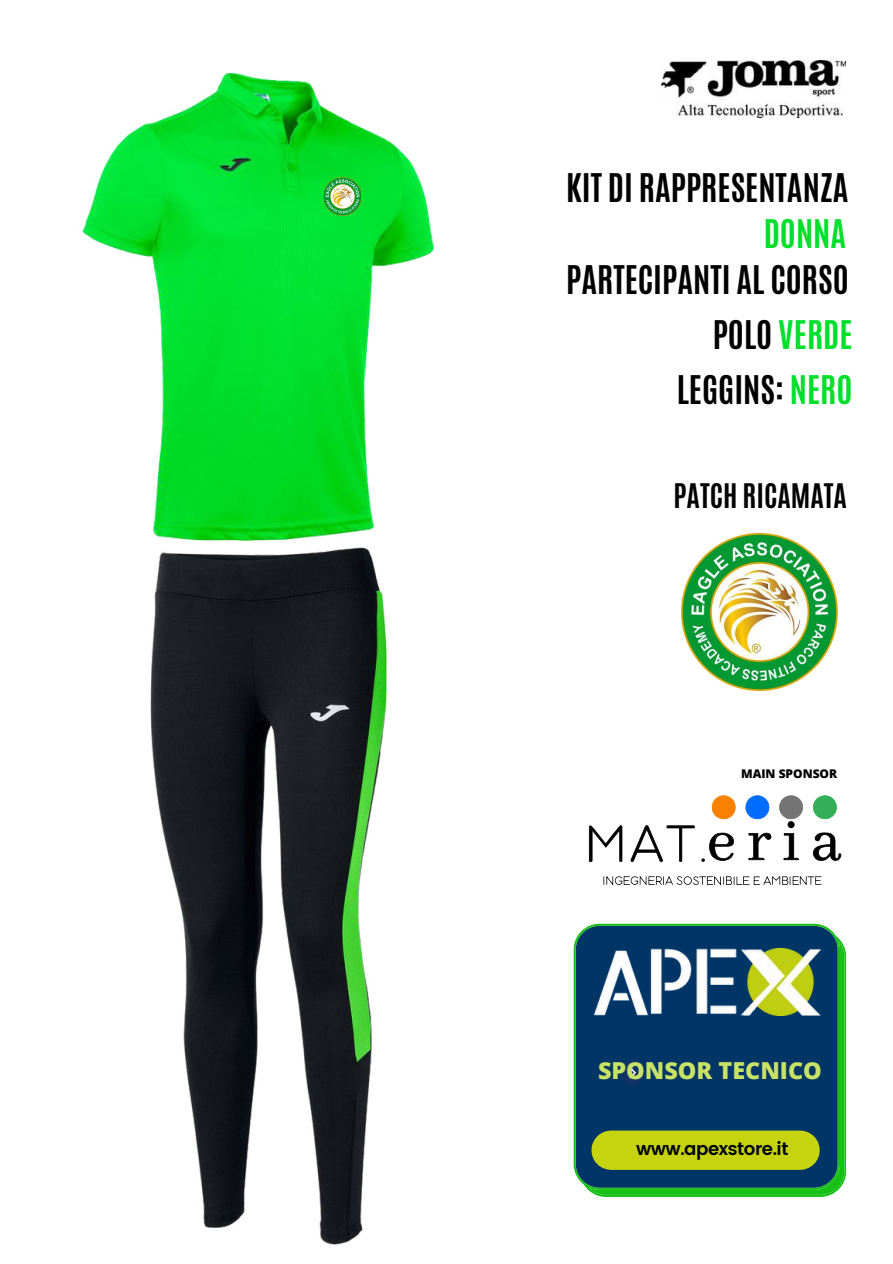
<style>
.page{position:relative;width:893px;height:1264px;background:#fff}
.page>*{position:absolute;margin:0;border:0;box-sizing:border-box;transform-origin:0 0}
.t1{font:700 33px/54.6px "Antonio";color:#000;text-align:right}
.t2{font:700 33px "Antonio";color:#00df2c}
.t3{font:700 28.35px "Antonio";color:#000}
.t4{font:800 23.4px "Open Sans";color:#c9e265}
.t5{font:600 18px "Poppins";letter-spacing:-.025em;color:#000}
.t6{font:800 12px "Open Sans";color:#000}
.s1{color:#00df2c}
</style>
<div class="page">
<img style="left:82px;top:72px;width:353px;height:438px">
<img style="left:323px;top:177px;width:38px;height:38px">
<img style="left:681px;top:533px;width:156px;height:157px">
<img style="left:661px;top:60px;width:184px;height:58px">
<img style="left:150px;top:510px;width:237px;height:735px">
<svg style="left:573px;top:923px;width:273px;height:273px;background:#0e4c5f"></svg>
<img style="left:594px;top:948px;width:226px;height:67px">
<div style="left:611px;top:1130px;width:189px;height:39px;background:#c5d40f"></div>
<div style="left:619px;top:1060px;width:25px;height:25px;background:#113368;border-radius:50%"></div>
<svg style="left:629px;top:1067px;width:7px;height:11px"></svg>
<svg style="left:589px;top:825px;width:33px;height:37px"></svg>
<svg style="left:630px;top:825px;width:64px;height:37px"></svg>
<svg style="left:711px;top:795px;width:24px;height:24px"></svg>
<svg style="left:701px;top:832px;width:33px;height:29px"></svg>
<svg style="left:745px;top:795px;width:24px;height:24px"></svg>
<svg style="left:748px;top:832px;width:23px;height:28px"></svg>
<svg style="left:779px;top:795px;width:24px;height:65px"></svg>
<svg style="left:813px;top:832px;width:28px;height:29px"></svg>
<svg style="left:813px;top:795px;width:23px;height:24px"></svg>
<svg style="left:603px;top:876px;width:218px;height:9px"></svg>
<p class="t1" style="left:566px;top:160px;width:284px">KIT DI RAPPRESENTANZA</p>
<p class="t2" style="left:763px;top:210px;width:84px">DONNA</p>
<p class="t1" style="left:566px;top:253px;width:288px">PARTECIPANTI AL CORSO<br>POLO <span class="s1">VERDE</span></p>
<p class="t1" style="left:676px;top:362px;width:177px">LEGGINS: <span class="s1">NERO</span></p>
<p class="t3" style="left:673px;top:476px;width:175px">PATCH RICAMATA</p>
<p class="t6" style="left:741px;top:765px;width:98px">MAIN SPONSOR</p>
<p class="t4" style="left:598px;top:1053px;width:225px">SPONSOR TECNICO</p>
<p class="t5" style="left:636px;top:1137px;width:154px">www.apexstore.it</p>
</div>
